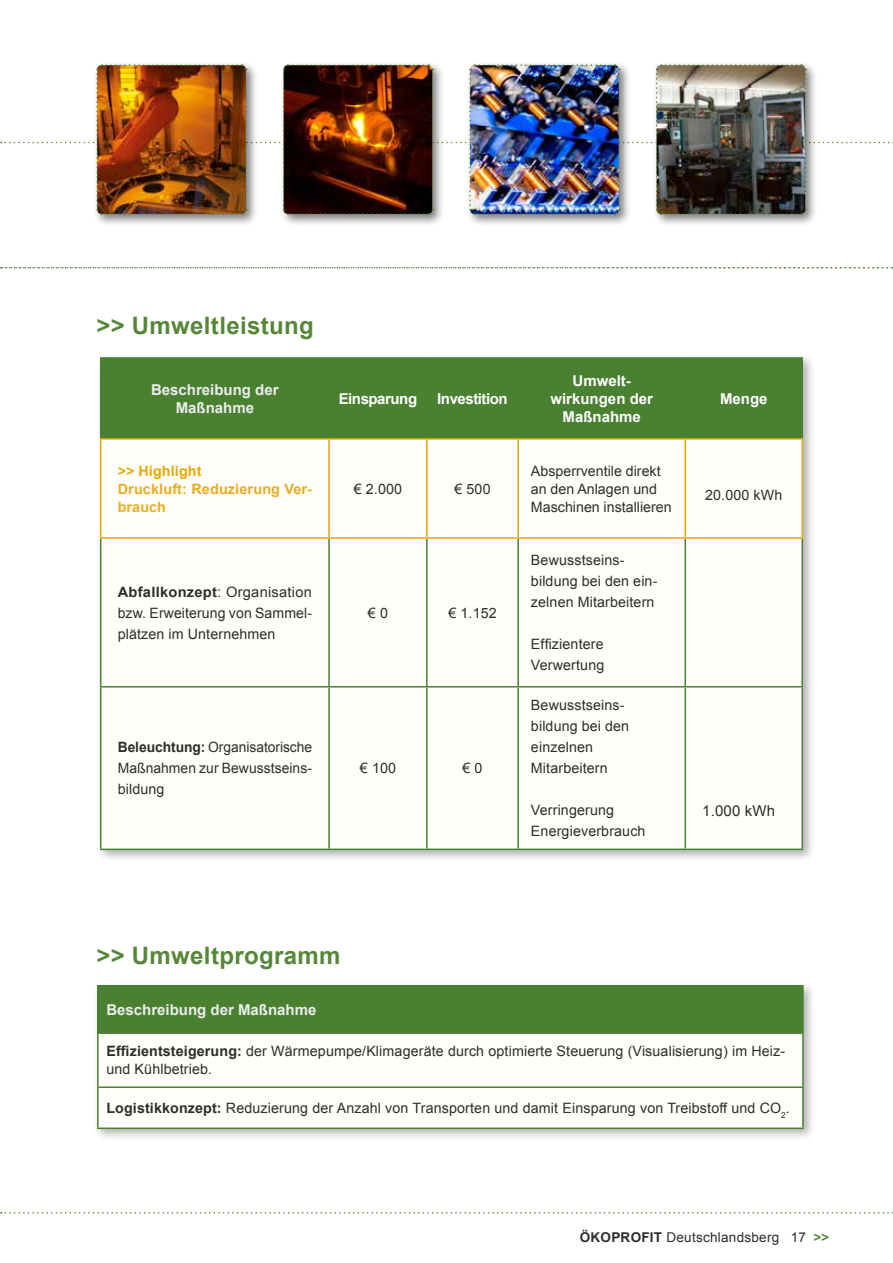
<style>
.page{position:relative;width:893px;height:1263px;background:#fff}
.page>*{position:absolute;margin:0;border:0;box-sizing:border-box;transform-origin:0 0}
.t1{font:700 24px "Arial";letter-spacing:.015em;color:#568738}
.t2{font:700 15px/18px "Arial";color:#ececed;text-align:center}
.t3{font:700 15px/18px "Arial";color:#fff;text-align:center}
.t4{font:700 15px "Arial";letter-spacing:-.03em;color:#fff}
.t5{font:15px "Arial";letter-spacing:.01em;color:#2e2d2c}
.t6{font:14.25px/21px "Arial";letter-spacing:.01em;color:#2e2d2c}
.t7{font:700 14.25px/18px "Arial";letter-spacing:.01em;color:#eaac22}
.t8{font:700 14.25px "Arial";letter-spacing:.01em;color:#e8a701}
.t9{font:13.5px "Arial";letter-spacing:.02em;color:#2e2d2c}
.s1{font-weight:700}
.s2{font-weight:700;color:#568738}
</style>
<div class="page">
<svg style="left:1px;top:1212px;width:892px;height:1px"></svg>
<svg style="left:0;top:267px;width:893px;height:1px"></svg>
<div style="left:96px;top:353px;width:719px;height:509px;background:#000;opacity:.3"></div>
<div style="left:101px;top:359px;width:700px;height:79px;background:#498130"></div>
<svg style="left:101px;top:440px;width:700px;height:408px"></svg>
<hr style="left:100px;top:357px;width:229px;height:2px;background:#498130">
<hr style="left:100px;top:359px;width:1px;height:79px;background:#498130">
<hr style="left:329px;top:357px;width:98px;height:2px;background:#498130">
<hr style="left:427px;top:357px;width:91px;height:2px;background:#498130">
<hr style="left:518px;top:357px;width:167px;height:2px;background:#498130">
<hr style="left:685px;top:357px;width:118px;height:2px;background:#498130">
<hr style="left:801px;top:359px;width:2px;height:79px;background:#498130">
<hr style="left:328px;top:440px;width:2px;height:97px;background:#e8a701">
<hr style="left:426px;top:440px;width:2px;height:97px;background:#e8a701">
<hr style="left:517px;top:440px;width:2px;height:97px;background:#e8a701">
<hr style="left:684px;top:440px;width:2px;height:97px;background:#e8a701">
<hr style="left:100px;top:539px;width:1px;height:147px;background:#498130">
<hr style="left:328px;top:539px;width:2px;height:147px;background:#498130">
<hr style="left:426px;top:539px;width:2px;height:147px;background:#498130">
<hr style="left:517px;top:539px;width:2px;height:147px;background:#498130">
<hr style="left:684px;top:539px;width:2px;height:147px;background:#498130">
<hr style="left:801px;top:539px;width:2px;height:147px;background:#498130">
<hr style="left:100px;top:686px;width:229px;height:1px;background:#498130">
<hr style="left:100px;top:687px;width:1px;height:161px;background:#498130">
<hr style="left:329px;top:686px;width:98px;height:1px;background:#498130">
<hr style="left:328px;top:687px;width:2px;height:161px;background:#498130">
<hr style="left:427px;top:686px;width:91px;height:1px;background:#498130">
<hr style="left:426px;top:687px;width:2px;height:161px;background:#498130">
<hr style="left:518px;top:686px;width:167px;height:1px;background:#498130">
<hr style="left:517px;top:687px;width:2px;height:161px;background:#498130">
<hr style="left:685px;top:686px;width:118px;height:1px;background:#498130">
<hr style="left:684px;top:687px;width:2px;height:161px;background:#498130">
<hr style="left:801px;top:687px;width:2px;height:161px;background:#498130">
<hr style="left:100px;top:848px;width:229px;height:2px;background:#498130">
<hr style="left:329px;top:848px;width:98px;height:2px;background:#498130">
<hr style="left:427px;top:848px;width:91px;height:2px;background:#498130">
<hr style="left:518px;top:848px;width:167px;height:2px;background:#498130">
<hr style="left:685px;top:848px;width:118px;height:2px;background:#498130">
<hr style="left:100px;top:438px;width:229px;height:2px;background:#e8a701">
<hr style="left:100px;top:440px;width:1px;height:97px;background:#e8a701">
<hr style="left:329px;top:438px;width:98px;height:2px;background:#e8a701">
<hr style="left:427px;top:438px;width:91px;height:2px;background:#e8a701">
<hr style="left:518px;top:438px;width:167px;height:2px;background:#e8a701">
<hr style="left:685px;top:438px;width:118px;height:2px;background:#e8a701">
<hr style="left:801px;top:440px;width:2px;height:97px;background:#e8a701">
<hr style="left:100px;top:537px;width:229px;height:2px;background:#e8a701">
<hr style="left:329px;top:537px;width:98px;height:2px;background:#e8a701">
<hr style="left:427px;top:537px;width:91px;height:2px;background:#e8a701">
<hr style="left:518px;top:537px;width:167px;height:2px;background:#e8a701">
<hr style="left:685px;top:537px;width:118px;height:2px;background:#e8a701">
<div style="left:93px;top:981px;width:723px;height:160px;background:#000;opacity:.3"></div>
<div style="left:98px;top:986px;width:705px;height:47px;background:#498130"></div>
<svg style="left:99px;top:1034px;width:703px;height:93px"></svg>
<hr style="left:97px;top:985px;width:707px;height:1px;background:#498130">
<hr style="left:97px;top:986px;width:2px;height:46px;background:#498130">
<hr style="left:802px;top:986px;width:2px;height:46px;background:#498130">
<hr style="left:97px;top:1032px;width:707px;height:2px;background:#498130">
<hr style="left:97px;top:1034px;width:2px;height:52px;background:#498130">
<hr style="left:802px;top:1034px;width:2px;height:52px;background:#498130">
<hr style="left:97px;top:1086px;width:707px;height:2px;background:#498130">
<hr style="left:97px;top:1088px;width:2px;height:39px;background:#498130">
<hr style="left:802px;top:1088px;width:2px;height:39px;background:#498130">
<hr style="left:97px;top:1127px;width:707px;height:2px;background:#498130">
<div style="left:466px;top:61px;width:166px;height:166px;background:#000;opacity:.5"></div>
<div style="left:279px;top:61px;width:166px;height:166px;background:#000;opacity:.5"></div>
<div style="left:93px;top:61px;width:166px;height:166px;background:#000;opacity:.5"></div>
<div style="left:652px;top:61px;width:166px;height:166px;background:#000;opacity:.5"></div>
<img style="left:1px;top:64px;width:892px;height:152px">
<h1 class="t1" style="left:96px;top:310px;width:219px">&gt;&gt; Umweltleistung</h1>
<p class="t2" style="left:151px;top:381px;width:129px">Beschreibung der<br>Maßnahme</p>
<p class="t4" style="left:339px;top:389px;width:80px">Einsparung</p>
<p class="t4" style="left:437px;top:389px;width:72px">Investition</p>
<p class="t8" style="left:118px;top:461px;width:85px">&gt;&gt; Highlight</p>
<p class="t7" style="left:118px;top:480px;width:196px">Druckluft: Reduzierung Ver&shy;brauch</p>
<p class="t6" style="left:354px;top:478px;width:50px">€ 2.000</p>
<p class="t6" style="left:454px;top:478px;width:38px">€ 500</p>
<p class="t6" style="left:118px;top:581px;width:196px;text-align:justify"><span class="s1">Abfallkonzept</span>: Organisation bzw. Erweiterung von Sammel&shy;plätzen im Unternehmen</p>
<p class="t6" style="left:118px;top:737px;width:196px;text-align:justify"><span class="s1">Beleuchtung:</span> Organisatorische Maßnahmen zur Bewusstseins&shy;bildung</p>
<p class="t6" style="left:368px;top:602px;width:22px">€ 0</p>
<p class="t6" style="left:448px;top:602px;width:50px">€ 1.152</p>
<p class="t6" style="left:360px;top:758px;width:38px">€ 100</p>
<p class="t6" style="left:462px;top:758px;width:22px">€ 0</p>
<p class="t3" style="left:550px;top:372px;width:104px">Umwelt&shy;wirkungen der<br>Maßnahme</p>
<p class="t6" style="left:531px;top:462px;width:142px;line-height:18px">Absperrventile direkt an den Anlagen und<br>Maschinen installieren</p>
<p class="t6" style="left:531px;top:550px;width:128px">Bewusstseins&shy;bildung bei den ein&shy;zelnen Mitarbeitern</p>
<p class="t6" style="left:531px;top:634px;width:75px">Effizientere<br>Verwertung</p>
<p class="t3" style="left:720px;top:390px;width:49px">Menge</p>
<p class="t6" style="left:705px;top:484px;width:79px">20.000 kWh</p>
<p class="t6" style="left:531px;top:695px;width:100px">Bewusstseins&shy;bildung bei den einzelnen<br>Mitarbeitern</p>
<p class="t6" style="left:531px;top:800px;width:116px">Verringerung<br>Energieverbrauch</p>
<p class="t5" style="left:702px;top:800px;width:74px">1.000 kWh</p>
<h1 class="t1" style="left:96px;top:939px;width:246px">&gt;&gt; Umweltprogramm</h1>
<p class="t2" style="left:106px;top:1001px;width:212px">Beschreibung der Maßnahme</p>
<p class="t6" style="left:106px;top:1042px;width:680px;line-height:18px"><span class="s1">Effizientsteigerung:</span> der Wärmepumpe/Klimageräte durch optimierte Steuerung (Visualisierung) im Heiz&shy;und Kühlbetrieb.</p>
<p class="t6" style="left:106px;top:1097px;width:685px"><span class="s1">Logistikkonzept:</span> Reduzierung der Anzahl von Transporten und damit Einsparung von Treibstoff und CO<sub>2</sub>.</p>
<p class="t9" style="left:580px;top:1229px;width:251px"><span class="s1">ÖKOPROFIT</span> Deutschlandsberg 17 <span class="s2">&gt;&gt;</span></p>
</div>
